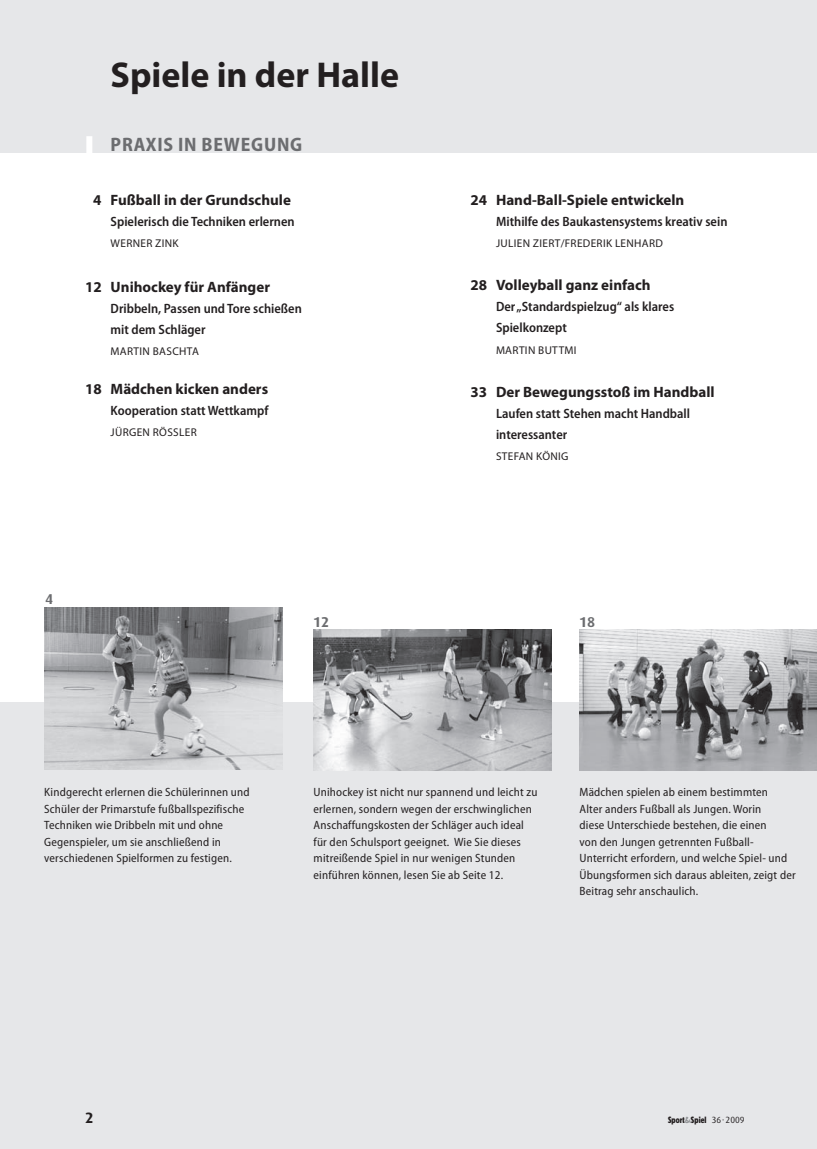
<style>
.page{position:relative;width:817px;height:1149px;background:#fff}
.page>*{position:absolute;margin:0;border:0;box-sizing:border-box;transform-origin:0 0}
.t1{font:700 36px "Myriad Pro";color:#231f20}
.t2{font:700 semi-condensed 19.5px "Myriad Pro";letter-spacing:.04em;color:#6c6d70}
.t3{font:700 15px "Myriad Pro";color:#231f20}
.t4{font:700 15px "Dax";color:#231f20}
.t5{font:700 14.25px "Dax";color:#6c6d70}
.t6{font:600 semi-condensed 13.5px/21px "Myriad Pro";color:#231f20}
.t7{font:semi-condensed 12px/16.5px "Myriad Pro";letter-spacing:.015em;color:#231f20}
.t8{font:11.25px "Myriad Pro";letter-spacing:.03em;color:#231f20}
.t9{font:9px "Dax";color:#231f20}
.t10{font:9px "Kal Con Bol";color:#231f20}
.s1{font-size:14.25px;color:#fff}
.s2{font-family:"Kal Con Bol"}
</style>
<div class="page">
<div style="left:0;top:0;width:816px;height:153px;background:#e6e7e9"></div>
<div style="left:0;top:702px;width:816px;height:446px;background:#e6e7e9"></div>
<img style="left:45px;top:607px;width:237px;height:162px">
<img style="left:313px;top:629px;width:238px;height:141px">
<img style="left:579px;top:629px;width:237px;height:141px">
<div style="left:86px;top:136px;width:6px;height:30px;background:#fff"></div>
<h1 class="t1" style="left:111px;top:54px;width:290px">Spiele in der Halle</h1>
<h2 class="t2" style="left:111px;top:133px;width:193px">PRAXIS IN BEWEGUNG</h2>
<p class="t3" style="left:85px;top:191px;width:207px"><span class="s1">0</span>4 Fußball in der Grundschule</p>
<p class="t6" style="left:111px;top:211px;width:185px">Spielerisch die Techniken erlernen</p>
<p class="t8" style="left:111px;top:237px;width:70px">WERNER ZINK</p>
<p class="t3" style="left:85px;top:278px;width:186px">12 Unihockey für Anfänger</p>
<p class="t6" style="left:111px;top:298px;width:193px">Dribbeln, Passen und Tore schießen mit dem Schläger</p>
<p class="t8" style="left:111px;top:345px;width:90px">MARTIN BASCHTA</p>
<p class="t3" style="left:85px;top:380px;width:184px">18 Mädchen kicken anders</p>
<p class="t6" style="left:111px;top:400px;width:159px">Kooperation statt Wettkampf</p>
<p class="t8" style="left:111px;top:426px;width:88px">JÜRGEN RÖSSLER</p>
<p class="t3" style="left:470px;top:191px;width:215px">24 Hand-Ball-Spiele entwickeln</p>
<p class="t6" style="left:496px;top:211px;width:233px">Mithilfe des Baukastensystems kreativ sein</p>
<p class="t8" style="left:496px;top:237px;width:168px">JULIEN ZIERT/FREDERIK LENHARD</p>
<p class="t3" style="left:470px;top:277px;width:182px">28 Volleyball ganz einfach</p>
<p class="t6" style="left:496px;top:296px;width:180px">Der „Standardspielzug“ als klares<br>Spielkonzept</p>
<p class="t8" style="left:496px;top:343px;width:82px">MARTIN BUTTMI</p>
<p class="t3" style="left:470px;top:383px;width:246px">33 Der Bewegungsstoß im Handball</p>
<p class="t6" style="left:496px;top:403px;width:196px">Laufen statt Stehen macht Handball interessanter</p>
<p class="t8" style="left:496px;top:450px;width:74px">STEFAN KÖNIG</p>
<p class="t5" style="left:45px;top:590px;width:10px">4</p>
<p class="t5" style="left:313px;top:613px;width:18px">12</p>
<p class="t5" style="left:579px;top:613px;width:18px">18</p>
<p class="t7" style="left:44px;top:784px;width:207px">Kindgerecht erlernen die Schülerinnen und Schüler der Primarstufe fußballspezifische Techniken wie Dribbeln mit und ohne Gegenspieler, um sie anschließend in verschiedenen Spielformen zu festigen.</p>
<p class="t7" style="left:579px;top:784px;width:217px">Mädchen spielen ab einem bestimmten<br>Alter anders Fußball als Jungen. Worin<br>diese Unterschiede bestehen, die einen<br>von den Jungen getrennten Fußball-Unterricht erfordern, und welche Spiel- und Übungsformen sich daraus ableiten, zeigt der Beitrag sehr anschaulich.</p>
<p class="t7" style="left:313px;top:784px;width:225px">Unihockey ist nicht nur spannend und leicht zu erlernen, sondern wegen der erschwinglichen Anschaffungskosten der Schläger auch ideal für den Schulsport geeignet. Wie Sie dieses mitreißende Spiel in nur wenigen Stunden einführen können, lesen Sie ab Seite 12.</p>
<p class="t4" style="left:85px;top:1108px;width:10px">2</p>
<p class="t10" style="left:668px;top:1113px;width:18px">Sport</p>
<p class="t9" style="left:690px;top:1114px;width:55px"><span class="s2">Spiel</span> 36 · 2009</p>
</div>
